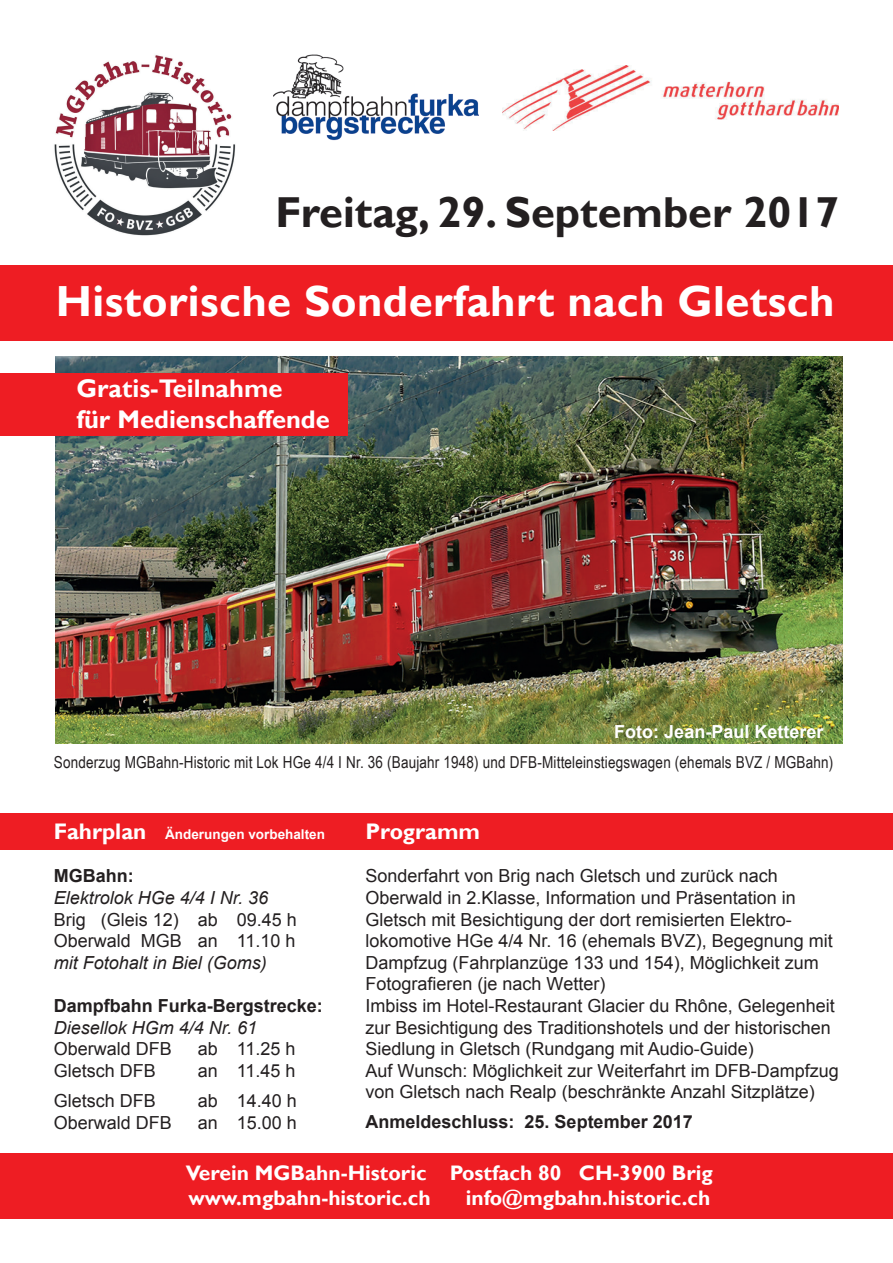
<style>
.page{position:relative;width:893px;height:1263px;background:#fff}
.page>*{position:absolute;margin:0;border:0;box-sizing:border-box;transform-origin:0 0}
.t1{font:700 43.5px "Gill Sans";letter-spacing:.01em;color:#fff}
.t2{font:700 43.2px "Gill Sans";color:#231f20}
.t3{font:700 25.5px/30.6px "Gill Sans";color:#fff}
.t4{font:700 22.5px "Gill Sans";color:#fff}
.t5{font:700 21px/25.2px "Gill Sans";color:#fff}
.t6{font:18px/21.6px "Arial";color:#231f20}
.t7{font:700 18px "Arial";color:#231f20}
.t8{font:italic 18px "Arial";color:#231f20}
.t9{font:700 18px "Arial";color:#fff}
.t10{font:16.5px "Arial Narrow";letter-spacing:.01em;color:#231f20}
.t11{font:700 13.5px "Arial";color:#fff}
.s1{font-family:"Gill Sans";font-size:22.5px}
</style>
<div class="page">
<div style="left:0;top:1154px;width:893px;height:65px;background:#ee1d23"></div>
<div style="left:0;top:813px;width:893px;height:37px;background:#ee1d23"></div>
<div style="left:0;top:265px;width:893px;height:76px;background:#ee1d23"></div>
<img style="left:54px;top:55px;width:182px;height:181px">
<img style="left:502px;top:65px;width:337px;height:65px">
<img style="left:56px;top:356px;width:786px;height:387px">
<img style="left:274px;top:54px;width:204px;height:87px">
<div style="left:0;top:373px;width:347px;height:62px;background:#ee1d23"></div>
<h2 class="t2" style="left:275px;top:187px;width:565px">Freitag, 29. September 2017</h2>
<h1 class="t1" style="left:56px;top:275px;width:780px">Historische Sonderfahrt nach Gletsch</h1>
<h3 class="t3" style="left:76px;top:374px;width:255px">Gratis-Teilnahme<br>für Medienschaffende</h3>
<p class="t9" style="left:614px;top:719px;width:211px">Foto: Jean-Paul Ketterer</p>
<p class="t10" style="left:54px;top:750px;width:781px">Sonderzug MGBahn-Historic mit Lok HGe 4/4 I Nr. 36 (Baujahr 1948) und DFB-Mitteleinstiegswagen (ehemals BVZ / MGBahn)</p>
<p class="t11" style="left:54px;top:825px;width:273px"><span class="s1">Fahrplan</span> Änderungen vorbehalten</p>
<p class="t7" style="left:54px;top:864px;width:81px">MGBahn:</p>
<p class="t8" style="left:54px;top:886px;width:216px">Elektrolok HGe 4/4 I Nr. 36</p>
<p class="t6" style="left:54px;top:908px;width:245px">Brig (Gleis 12) ab 09.45 h<br>Oberwald MGB an 11.10 h</p>
<p class="t8" style="left:54px;top:951px;width:215px">mit Fotohalt in Biel (Goms)</p>
<p class="t7" style="left:54px;top:993px;width:271px">Dampfbahn Furka-Bergstrecke:</p>
<p class="t8" style="left:54px;top:1015px;width:205px">Diesellok HGm 4/4 Nr. 61</p>
<p class="t6" style="left:54px;top:1038px;width:120px">Oberwald DFB</p>
<p class="t6" style="left:198px;top:1038px;width:99px">ab 11.25 h</p>
<p class="t6" style="left:54px;top:1060px;width:104px">Gletsch DFB</p>
<p class="t6" style="left:198px;top:1060px;width:99px">an 11.45 h</p>
<p class="t6" style="left:54px;top:1090px;width:104px">Gletsch DFB</p>
<p class="t6" style="left:198px;top:1090px;width:101px">ab 14.40 h</p>
<p class="t6" style="left:54px;top:1112px;width:120px">Oberwald DFB</p>
<p class="t6" style="left:198px;top:1112px;width:101px">an 15.00 h</p>
<p class="t4" style="left:366px;top:818px;width:116px">Programm</p>
<p class="t6" style="left:366px;top:865px;width:475px">Sonderfahrt von Brig nach Gletsch und zurück nach Oberwald in 2.Klasse, Information und Präsentation in Gletsch mit Besichtigung der dort remisierten Elektro&shy;lokomotive HGe 4/4 Nr. 16 (ehemals BVZ), Begegnung mit Dampfzug (Fahrplanzüge 133 und 154), Möglichkeit zum Fotografieren (je nach Wetter)<br>Imbiss im Hotel-Restaurant Glacier du Rhône, Gelegen heit zur Besichtigung des Traditionshotels und der historischen Siedlung in Gletsch (Rundgang mit Audio-Guide)<br>Auf Wunsch: Möglichkeit zur Weiterfahrt im DFB-Dampfzug von Gletsch nach Realp (beschränkte Anzahl Sitzplätze)</p>
<p class="t7" style="left:366px;top:1110px;width:329px">Anmeldeschluss: 25. September 2017</p>
<p class="t5" style="left:186px;top:1160px;width:528px">Verein MGBahn-Historic Postfach 80 CH-3900 Brig www.mgbahn-historic.ch</p>
<p class="t5" style="left:466px;top:1186px;width:246px">info@mgbahn.historic.ch</p>
</div>
